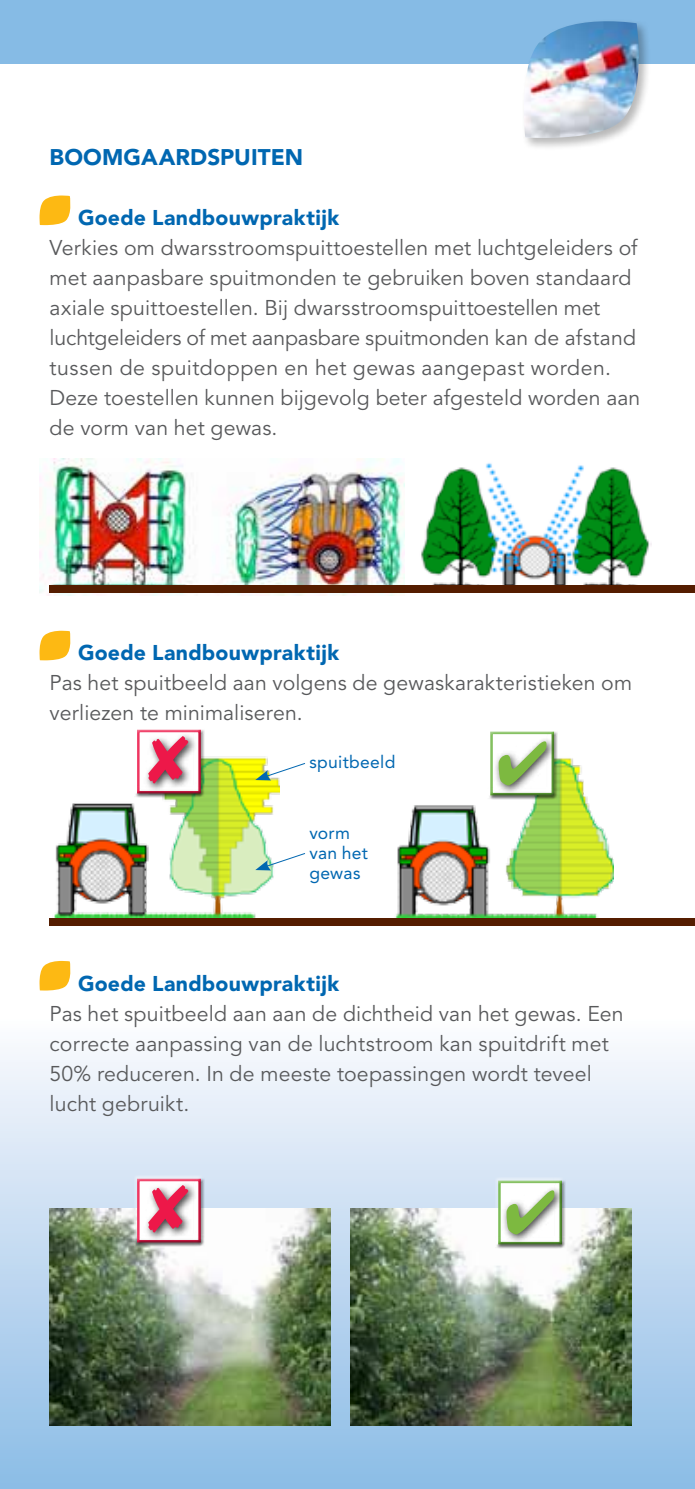
<style>
.page{position:relative;width:695px;height:1489px;background:#fff}
.page>*{position:absolute;margin:0;border:0;box-sizing:border-box;transform-origin:0 0}
.t1{font:900 22.5px "Avenir LT Std";letter-spacing:.005em;color:#0067b1}
.t2{font:21.25px/30px "Avenir LT Std";letter-spacing:.01em;color:#58595b}
.t3{font:900 21.25px "Avenir LT Std";letter-spacing:.015em;color:#0067b1}
.t4{font:17.5px/20px "Avenir LT Std";letter-spacing:.015em;color:#0067b1}
</style>
<div class="page">
<div style="left:0;top:0;width:694px;height:64px;background:#86bbe5"></div>
<div style="left:521px;top:18px;width:130px;height:133px;background:#000;opacity:.28"></div>
<img style="left:523px;top:21px;width:124px;height:117px">
<div style="left:0;top:960px;width:694px;height:528px;background:linear-gradient(to bottom,#fff,#8bbae3)"></div>
<img style="left:421px;top:463px;width:230px;height:122px">
<svg style="left:39px;top:195px;width:32px;height:30px"></svg>
<svg style="left:39px;top:630px;width:32px;height:30px"></svg>
<svg style="left:39px;top:960px;width:34px;height:30px"></svg>
<img style="left:39px;top:458px;width:365px;height:138px">
<img style="left:395px;top:751px;width:218px;height:167px">
<img style="left:54px;top:752px;width:225px;height:166px">
<img style="left:50px;top:1208px;width:280px;height:217px">
<img style="left:350px;top:1208px;width:281px;height:217px">
<div style="left:49px;top:918px;width:645px;height:7px;background:#551d00"></div>
<div style="left:49px;top:585px;width:645px;height:8px;background:#551d00"></div>
<div style="left:495px;top:1178px;width:70px;height:70px;background:#000;opacity:.75"></div>
<div style="left:501px;top:1185px;width:63px;height:59px;background:#000;opacity:.75"></div>
<svg style="left:506px;top:1190px;width:48px;height:44px"></svg>
<div style="left:487px;top:730px;width:70px;height:69px;background:#000;opacity:.75"></div>
<div style="left:493px;top:737px;width:63px;height:58px;background:#000;opacity:.75"></div>
<svg style="left:498px;top:741px;width:48px;height:44px"></svg>
<div style="left:134px;top:1176px;width:70px;height:70px;background:#000;opacity:.75"></div>
<div style="left:144px;top:1180px;width:54px;height:61px;background:#000;opacity:.75"></div>
<svg style="left:148px;top:1184px;width:40px;height:48px"></svg>
<div style="left:134px;top:728px;width:70px;height:69px;background:#000;opacity:.75"></div>
<div style="left:144px;top:731px;width:54px;height:61px;background:#000;opacity:.75"></div>
<svg style="left:148px;top:736px;width:40px;height:47px"></svg>
<svg style="left:255px;top:762px;width:50px;height:18px"></svg>
<svg style="left:255px;top:852px;width:50px;height:18px"></svg>
<p class="t1" style="left:50px;top:144px;width:255px">BOOMGAARDSPUITEN</p>
<p class="t3" style="left:78px;top:205px;width:263px">Goede Landbouwpraktijk</p>
<p class="t2" style="left:50px;top:233px;width:592px">Verkies om dwarsstroomspuittoestellen met luchtgeleiders of met aanpasbare spuitmonden te gebruiken boven standaard axiale spuittoestellen. Bij dwarsstroomspuittoestellen met luchtgeleiders of met aanpasbare spuitmonden kan de afstand tussen de spuitdoppen en het gewas aangepast worden.<br>Deze toestellen kunnen bijgevolg beter afgesteld worden aan de vorm van het gewas.</p>
<p class="t3" style="left:78px;top:640px;width:263px">Goede Landbouwpraktijk</p>
<p class="t2" style="left:50px;top:668px;width:584px">Pas het spuitbeeld aan volgens de gewaskarakteristieken om verliezen te minimaliseren.</p>
<p class="t4" style="left:309px;top:751px;width:88px">spuitbeeld</p>
<p class="t4" style="left:309px;top:822px;width:60px">vorm van het gewas</p>
<p class="t3" style="left:78px;top:970px;width:263px">Goede Landbouwpraktijk</p>
<p class="t2" style="left:50px;top:998px;width:575px">Pas het spuitbeeld aan aan de dichtheid van het gewas. Een correcte aanpassing van de luchtstroom kan spuitdrift met 50% reduceren. In de meeste toepassingen wordt teveel lucht gebruikt.</p>
</div>
